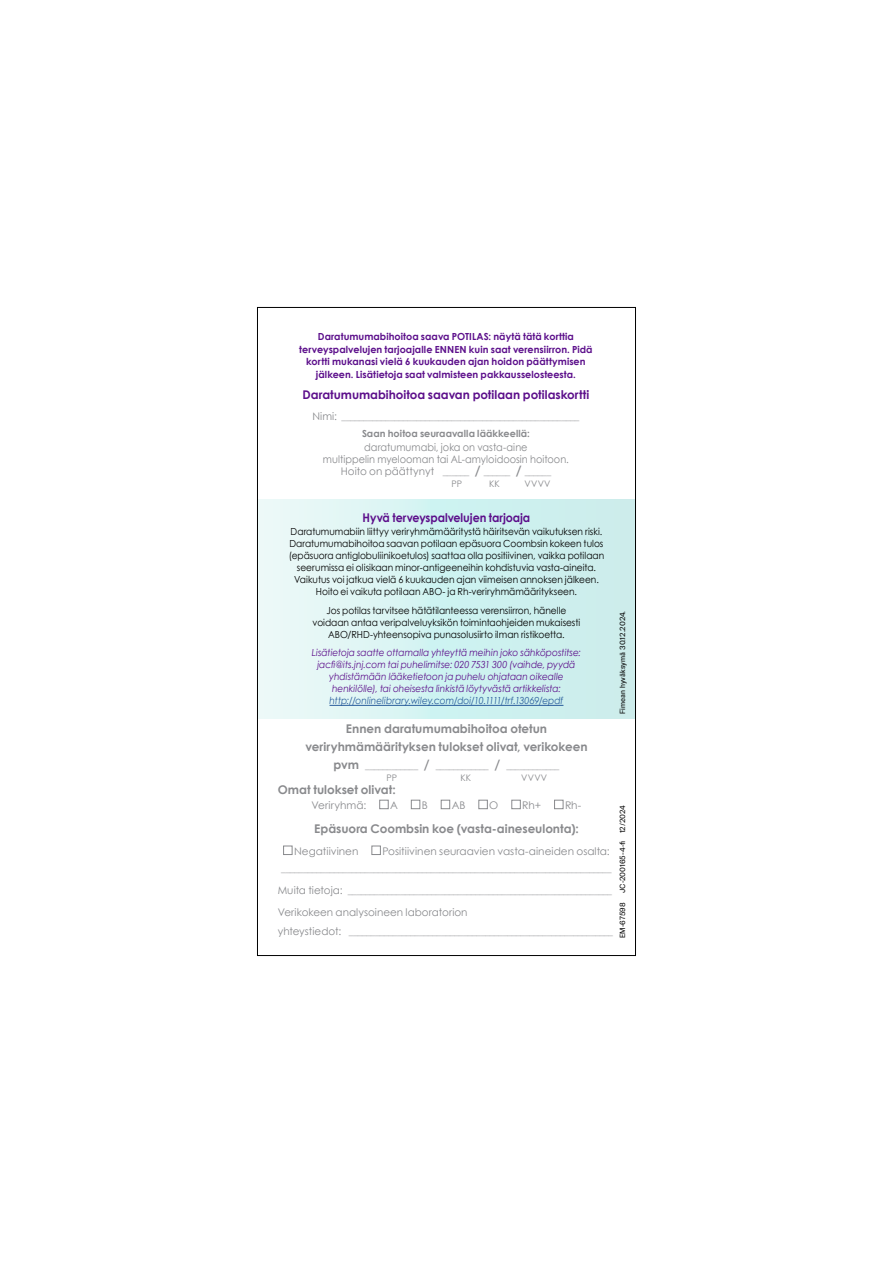
<style>
.page{position:relative;width:893px;height:1263px;background:#fff}
.page>*{position:absolute;margin:0;border:0;box-sizing:border-box;transform-origin:0 0}
.t1{font:700 12px/18px "Century Gothic";color:#898a8d;text-align:center}
.t2{font:700 12px "Century Gothic";letter-spacing:-.005em;color:#5c0f8b}
.t3{font:700 12px "Century Gothic";letter-spacing:-.005em;color:#5c0f8b;scale:.93 1}
.t4{font:10.5px "Century Gothic";color:#898a8d}
.t5{font:10.5px/12px "Century Gothic";color:#898a8d;text-align:center;scale:.93 1}
.t6{font:9.75px/12px "Century Gothic";color:#000;text-align:center;scale:.93 1}
.t7{font:italic 9.75px/12px "Century Gothic";color:#5c0f8b;text-align:center;scale:.93 1}
.t8{font:700 9.75px/12.6px "Century Gothic";letter-spacing:.005em;color:#5c0f8b;text-align:center}
.t9{font:italic 9.75px "Century Gothic";color:#275b9b;scale:.93 1}
.t10{font:700 9.75px "Century Gothic";letter-spacing:.005em;color:#898a8d}
.t11{font:700 9px/12px "Century Gothic";color:#898a8d}
.t12{font:9px "Century Gothic";letter-spacing:.025em;color:#898a8d}
.t13{font:7.5px "Johnson Text";letter-spacing:.005em;color:#000}
.s1{font-weight:400;font-size:10.5px}
.s2{font-size:12.75px}
.s3{font-size:12px}
.s4{font-weight:400}
</style>
<div class="page">
<div style="left:257px;top:499px;width:379px;height:220px;background:linear-gradient(to right,#e8f9f8,#c4eceb)"></div>
<hr style="left:329px;top:705px;width:234px;height:1px;background:#275b9b">
<div style="left:379px;top:800px;width:10px;height:9px;border:1px solid #898a8d"></div>
<div style="left:411px;top:800px;width:9px;height:9px;border:1px solid #898a8d"></div>
<div style="left:441px;top:800px;width:9px;height:9px;border:1px solid #898a8d"></div>
<div style="left:478px;top:800px;width:10px;height:9px;border:1px solid #898a8d"></div>
<div style="left:511px;top:800px;width:10px;height:9px;border:1px solid #898a8d"></div>
<div style="left:554px;top:800px;width:9px;height:9px;border:1px solid #898a8d"></div>
<div style="left:283px;top:846px;width:9px;height:9px;border:1px solid #898a8d"></div>
<div style="left:371px;top:846px;width:10px;height:9px;border:1px solid #898a8d"></div>
<p class="t8" style="left:299px;top:330px;width:295px">Daratumumabihoitoa saava POTILAS: näytä tätä korttia terveyspalvelujen tarjoajalle ENNEN kuin saat verensiirron. Pidä kortti mukanasi vielä 6 kuukauden ajan hoidon päättymisen jälkeen. Lisätietoja saat valmisteen pakkausselosteesta.</p>
<p class="t2" style="left:302px;top:387px;width:288px">Daratumumabihoitoa saavan potilaan potilaskortti</p>
<p class="t11" style="left:312px;top:410px;width:268px"><span class="s1">Nimi:</span> ______________________________________________________</p>
<p class="t10" style="left:362px;top:427px;width:169px">Saan hoitoa seuraavalla lääkkeellä:</p>
<p class="t5" style="left:323px;top:441px;width:266px">daratumumabi, joka on vasta-aine<br>multippelin myelooman tai AL-amyloidoosin hoitoon.</p>
<p class="t11" style="left:341px;top:466px;width:212px"><span class="s1">Hoito on päättynyt</span> ______ <span class="s2">/</span> ______ <span class="s2">/</span> ______</p>
<p class="t3" style="left:363px;top:510px;width:182px">Hyvä terveyspalvelujen tarjoaja</p>
<p class="t6" style="left:289px;top:525px;width:341px">Daratumumabiin liittyy veriryhmämääritystä häiritsevän vaikutuksen riski.<br>Daratumumabihoitoa saavan potilaan epäsuora Coombsin kokeen tulos (epäsuora antiglobuliinikoetulos) saattaa olla positiivinen, vaikka potilaan seerumissa ei olisikaan minor-antigeeneihin kohdistuvia vasta-aineita.<br>Vaikutus voi jatkua vielä 6 kuukauden ajan viimeisen annoksen jälkeen.<br>Hoito ei vaikuta potilaan ABO- ja Rh-veriryhmämääritykseen.</p>
<p class="t6" style="left:313px;top:604px;width:289px">Jos potilas tarvitsee hätätilanteessa verensiirron, hänelle voidaan antaa veripalveluyksikön toimintaohjeiden mukaisesti<br>ABO/RHD-yhteensopiva punasolusiirto ilman ristikoetta.</p>
<p class="t7" style="left:312px;top:647px;width:291px">Lisätietoja saatte ottamalla yhteyttä meihin joko sähköpostitse: jacfi@its.jnj.com tai puhelimitse: 020 7531 300 (vaihde, pyydä yhdistämään lääketietoon ja puhelu ohjataan oikealle henkilölle), tai oheisesta linkistä löytyvästä artikkelista:</p>
<p class="t9" style="left:329px;top:695px;width:253px">http://onlinelibrary.wiley.com/doi/10.1111/trf.13069/epdf</p>
<p class="t1" style="left:305px;top:719px;width:284px">Ennen daratumumabihoitoa otetun veriryhmämäärityksen tulokset olivat, verikokeen</p>
<p class="t11" style="left:387px;top:759px;width:174px;text-indent:-53px"><span class="s3">pvm</span> ____________ <span class="s2">/</span> ____________ <span class="s2">/</span> ____________<br><span class="s4">PP</span></p>
<p class="t12" style="left:452px;top:478px;width:12px">PP</p>
<p class="t12" style="left:489px;top:478px;width:12px">KK</p>
<p class="t12" style="left:525px;top:478px;width:27px">VVVV</p>
<p class="t12" style="left:460px;top:772px;width:12px">KK</p>
<p class="t12" style="left:521px;top:772px;width:27px">VVVV</p>
<p class="t13" style="left:617px;top:714px;width:105px;rotate:-90deg">Fimean hyväksymä 30.12.2024.</p>
<p class="t1" style="left:278px;top:780px;width:120px">Omat tulokset olivat:</p>
<p class="t4" style="left:312px;top:799px;width:56px">Veriryhmä:</p>
<p class="t4" style="left:390px;top:799px;width:9px">A</p>
<p class="t4" style="left:422px;top:799px;width:8px">B</p>
<p class="t4" style="left:452px;top:799px;width:15px">AB</p>
<p class="t4" style="left:489px;top:799px;width:11px">O</p>
<p class="t4" style="left:522px;top:799px;width:20px">Rh+</p>
<p class="t4" style="left:565px;top:799px;width:18px">Rh-</p>
<p class="t1" style="left:314px;top:819px;width:266px">Epäsuora Coombsin koe (vasta-aineseulonta):</p>
<p class="t4" style="left:294px;top:845px;width:66px">Negatiivinen</p>
<p class="t4" style="left:382px;top:845px;width:229px">Positiivinen seuraavien vasta-aineiden osalta:</p>
<p class="t11" style="left:281px;top:862px;width:332px">___________________________________________________________________________</p>
<p class="t11" style="left:278px;top:884px;width:336px"><span class="s1">Muita tietoja:</span> ____________________________________________________________</p>
<p class="t4" style="left:278px;top:905px;width:191px">Verikokeen analysoineen laboratorion</p>
<p class="t11" style="left:278px;top:925px;width:337px"><span class="s1">yhteystiedot:</span> ____________________________________________________________</p>
<p class="t13" style="left:617px;top:893px;width:89px;rotate:-90deg">JC-200165-4-fi 12/2024</p>
<p class="t13" style="left:617px;top:938px;width:37px;rotate:-90deg">EM-67598</p>
</div>
